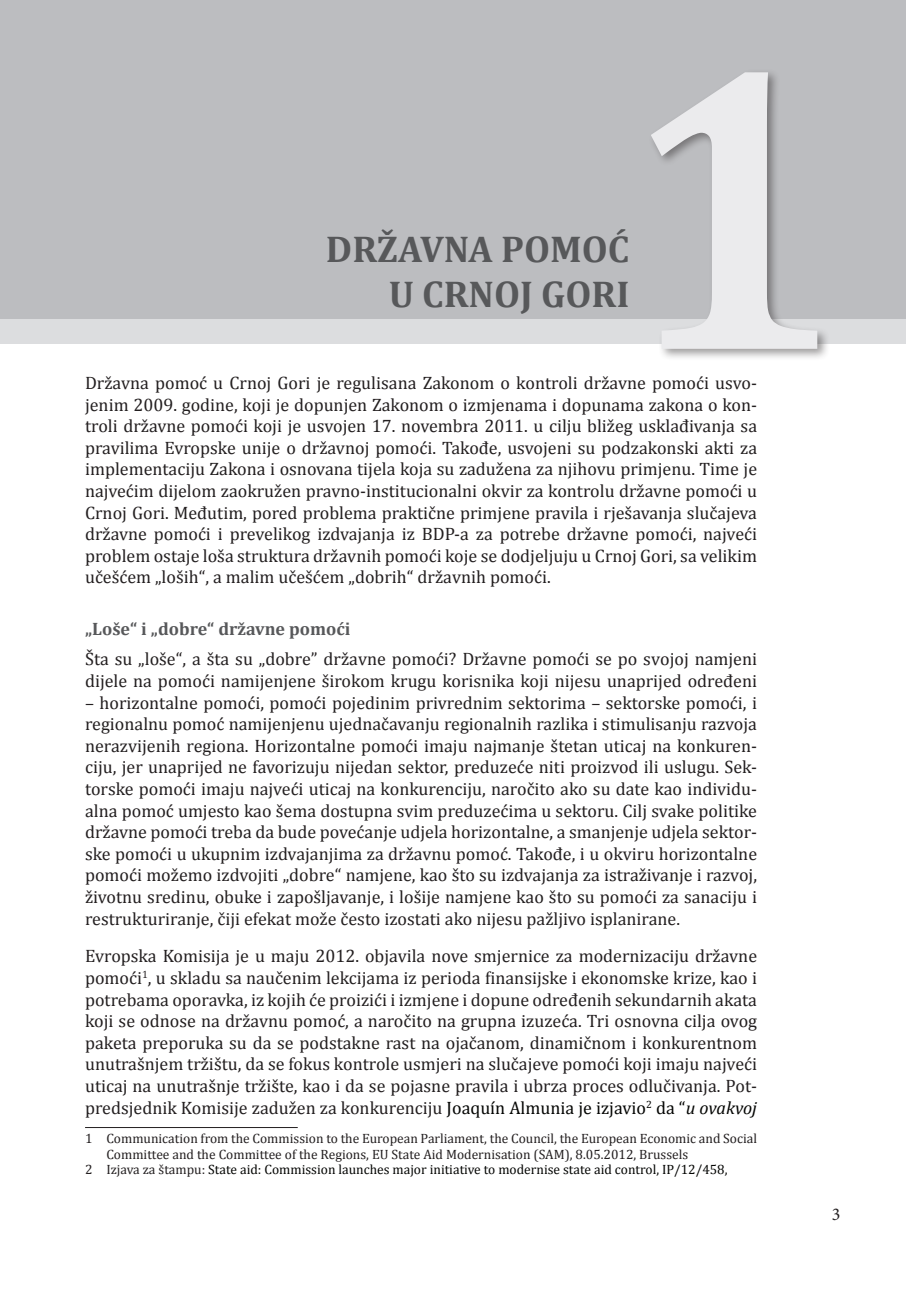
<style>
.page{position:relative;width:906px;height:1289px;background:#fff}
.page>*{position:absolute;margin:0;border:0;box-sizing:border-box;transform-origin:0 0}
.t1{font:700 37.5px "Cambria";color:#57585a}
.t2{font:18px/21.6px "Cambria";color:#231f20;text-align:justify}
.t3{font:700 18px "Cambria";color:#57585a}
.t4{font:18px "Minion Pro";color:#231f20}
.t5{font:13.5px "Cambria";color:#231f20}
.t6{font:13.5px "Cambria";color:#040503}
.s1{color:#040503}
.s2{font-style:italic;color:#040503}
.s3{color:#231f20}
</style>
<div class="page">
<div style="left:0;top:319px;width:906px;height:25px;background:#dcdddf"></div>
<div style="left:0;top:0;width:906px;height:319px;background:#bcbdc0"></div>
<hr style="left:85px;top:1127px;width:213px;height:1px;background:#231f20">
<div style="left:648px;top:68px;width:182px;height:293px;background:#231f20;opacity:.45"></div>
<svg style="left:648px;top:68px;width:182px;height:281px"></svg>
<h1 class="t1" style="left:326px;top:223px;width:51px">DRŽAVNA</h1>
<h1 class="t1" style="left:501px;top:223px;width:26px">POMOĆ</h1>
<h1 class="t1" style="left:389px;top:268px;width:78px">U CRNOJ</h1>
<h1 class="t1" style="left:541px;top:268px;width:46px">GORI</h1>
<p class="t2" style="left:85px;top:372px;width:673px">Državna pomoć u Crnoj Gori je regulisana Zakonom o kontroli državne pomoći usvo&shy;jenim 2009. godine, koji je dopunjen Zakonom o izmjenama i dopunama zakona o kon&shy;troli državne pomoći koji je usvojen 17. novembra 2011. u cilju bližeg usklađivanja sa pravilima Evropske unije o državnoj pomoći. Takođe, usvojeni su podzakonski akti za implementaciju Zakona i osnovana tijela koja su zadužena za njihovu primjenu. Time je najvećim dijelom zaokružen pravno-institucionalni okvir za kontrolu državne pomoći u Crnoj Gori. Međutim, pored problema praktične primjene pravila i rješavanja slučajeva državne pomoći i prevelikog izdvajanja iz BDP-a za potrebe državne pomoći, najveći problem ostaje loša struktura državnih pomoći koje se dodjeljuju u Crnoj Gori, sa velikim učešćem „loših“, a malim učešćem „dobrih“ državnih pomoći.</p>
<p class="t3" style="left:85px;top:616px;width:267px">„LOŠE“ I „DOBRE“ DRŽAVNE POMOĆI</p>
<p class="t2" style="left:85px;top:648px;width:673px">Šta su „loše“, a šta su „dobre” državne pomoći? Državne pomoći se po svojoj namjeni dijele na pomoći namijenjene širokom krugu korisnika koji nijesu unaprijed određeni</p>
<p class="t2" style="left:85px;top:691px;width:673px">– horizontalne pomoći, pomoći pojedinim privrednim sektorima – sektorske pomoći, i regionalnu pomoć namijenjenu ujednačavanju regionalnih razlika i stimulisanju razvoja nerazvijenih regiona. Horizontalne pomoći imaju najmanje štetan uticaj na konkuren&shy;ciju, jer unaprijed ne favorizuju nijedan sektor, preduzeće niti proizvod ili uslugu. Sek&shy;torske pomoći imaju najveći uticaj na konkurenciju, naročito ako su date kao individu&shy;alna pomoć umjesto kao šema dostupna svim preduzećima u sektoru. Cilj svake politike državne pomoći treba da bude povećanje udjela horizontalne, a smanjenje udjela sektor&shy;ske pomoći u ukupnim izdvajanjima za državnu pomoć. Takođe, i u okviru horizontalne pomoći možemo izdvojiti „dobre“ namjene, kao što su izdvajanja za istraživanje i razvoj, životnu sredinu, obuke i zapošljavanje, i lošije namjene kao što su pomoći za sanaciju i restrukturiranje, čiji efekat može često izostati ako nijesu pažljivo isplanirane.</p>
<p class="t2" style="left:85px;top:945px;width:673px">Evropska Komisija je u maju 2012. objavila nove smjernice za modernizaciju državne pomoći<sup>1</sup>, u skladu sa naučenim lekcijama iz perioda finansijske i ekonomske krize, kao i potrebama oporavka, iz kojih će proizići i izmjene i dopune određenih sekundarnih akata koji se odnose na državnu pomoć, a naročito na grupna izuzeća. Tri osnovna cilja ovog paketa preporuka su da se podstakne rast na ojačanom, dinamičnom i konkurentnom unutrašnjem tržištu, da se fokus kontrole usmjeri na slučajeve pomoći koji imaju najveći uticaj na unutrašnje tržište, kao i da se pojasne pravila i ubrza proces odlučivanja. Pot&shy;predsjednik Komisije zadužen za konkurenciju <span class="s1">Joaquín Almunia je izjavio</span><sup>2</sup> <span class="s1">da “</span><span class="s2">u ovakvoj</span></p>
<p class="t5" style="left:85px;top:1130px;width:673px">1 Communication from the Commission to the European Parliament, the Council, the European Economic and Social</p>
<p class="t5" style="left:106px;top:1145px;width:583px">Committee and the Committee of the Regions, EU State Aid Modernisation (SAM), 8.05.2012, Brussels</p>
<p class="t6" style="left:85px;top:1161px;width:644px"><span class="s3">2 Izjava za štampu:</span> State aid: Commission launches major initiative to modernise state aid control, IP/12/458,</p>
<p class="t4" style="left:832px;top:1202px;width:10px">3</p>
</div>
